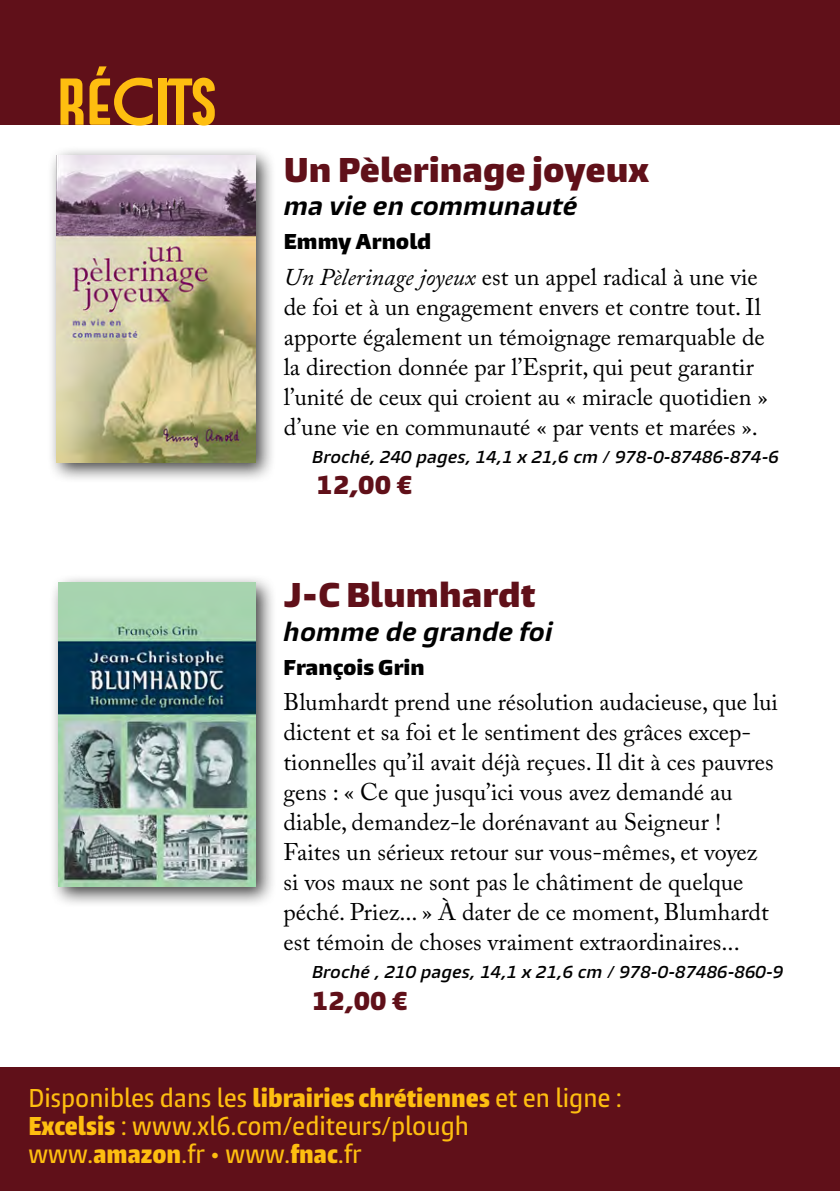
<style>
.page{position:relative;width:840px;height:1191px;background:#fff}
.page>*{position:absolute;margin:0;border:0;box-sizing:border-box;transform-origin:0 0}
.t1{font:62px "Tw Cen Poster MT Std";letter-spacing:-.02em;color:#febe10}
.t2{font:900 32px "Burlingame Pro";color:#601019}
.t3{font:24px/30px "Adobe Caslon Pro";color:#000}
.t4{font:500 condensed 24px/28px "Burlingame Pro";color:#febe10}
.t5{font:italic 700 24px "Burlingame Pro";color:#000}
.t6{font:900 24px "Burlingame Pro";color:#601019}
.t7{font:900 20px "Burlingame Pro";color:#000}
.t8{font:italic 600 16px "Burlingame Pro";color:#000}
.s1{font-style:italic}
.s2{font-weight:900}
</style>
<div class="page">
<div style="left:0;top:1066px;width:839px;height:125px;background:#601019"></div>
<div style="left:0;top:0;width:839px;height:125px;background:#601019"></div>
<div style="left:47px;top:146px;width:230px;height:338px;background:#000;opacity:.75"></div>
<img style="left:57px;top:156px;width:198px;height:306px">
<div style="left:48px;top:573px;width:229px;height:335px;background:#000;opacity:.75"></div>
<img style="left:58px;top:583px;width:197px;height:303px">
<h1 class="t1" style="left:57px;top:63px;width:162px">RÉCITS</h1>
<h2 class="t2" style="left:283px;top:149px;width:366px">Un Pèlerinage joyeux</h2>
<p class="t5" style="left:283px;top:191px;width:295px">ma vie en communauté</p>
<p class="t7" style="left:283px;top:229px;width:149px">Emmy Arnold</p>
<p class="t3" style="left:283px;top:261px;width:485px"><span class="s1">Un Pèlerinage joyeux</span> est un appel radical à une vie de foi et à un engagement envers et contre tout. Il apporte également un témoignage remarquable de la direction donnée par l’Esprit, qui peut garantir l’unité de ceux qui croient au « miracle quotidien » d’une vie en communauté « par vents et marées ».</p>
<p class="t8" style="left:312px;top:446px;width:468px">Broché, 240 pages, 14,1 x 21,6 cm / 978-0-87486-874-6</p>
<p class="t6" style="left:316px;top:470px;width:97px">12,00 €</p>
<h2 class="t2" style="left:283px;top:575px;width:253px">J-C Blumhardt</h2>
<p class="t5" style="left:283px;top:617px;width:270px">homme de grande foi</p>
<p class="t7" style="left:283px;top:654px;width:143px">François Grin</p>
<p class="t3" style="left:283px;top:687px;width:495px">Blumhardt prend une résolution audacieuse, que lui dictent et sa foi et le sentiment des grâces excep&shy;tionnelles qu’il avait déjà reçues. Il dit à ces pauvres gens : « Ce que jusqu’ici vous avez demandé au diable, demandez-le dorénavant au Seigneur !<br>Faites un sérieux retour sur vous-mêmes, et voyez si vos maux ne sont pas le châtiment de quelque péché. Priez... » À dater de ce moment, Blumhardt est témoin de choses vraiment extraordinaires...</p>
<p class="t8" style="left:312px;top:962px;width:472px">Broché , 210 pages, 14,1 x 21,6 cm / 978-0-87486-860-9</p>
<p class="t6" style="left:312px;top:985px;width:97px">12,00 €</p>
<p class="t4" style="left:28px;top:1084px;width:595px">Disponibles dans les <span class="s2">librairies chrétiennes</span> et en ligne :<br><span class="s2">Excelsis</span> : www.xl6.com/editeurs/plough www.<span class="s2">amazon</span>.fr • www.<span class="s2">fnac</span>.fr</p>
</div>
